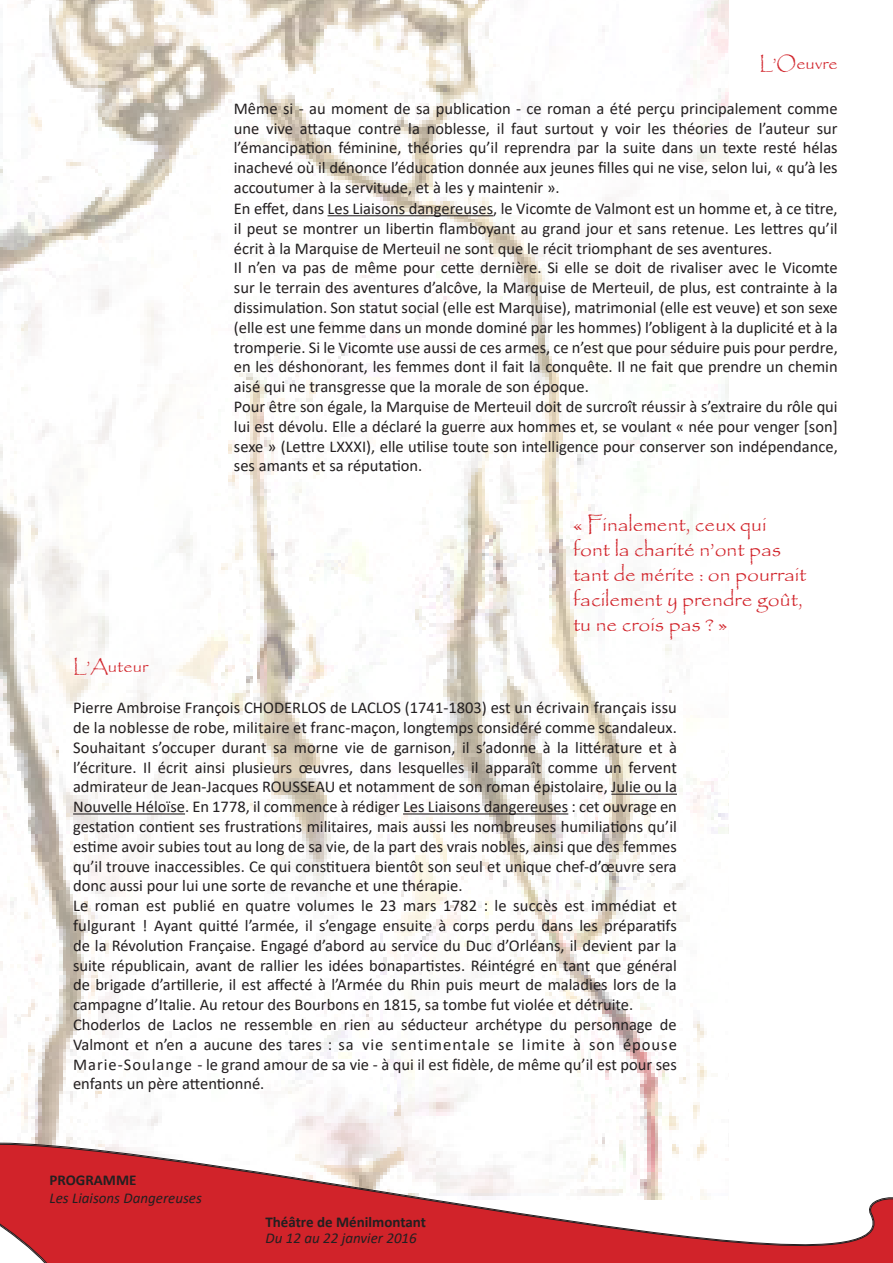
<style>
.page{position:relative;width:893px;height:1263px;background:#fff}
.page>*{position:absolute;margin:0;border:0;box-sizing:border-box;transform-origin:0 0}
.t1{font:21px/25.2px "Papyrus";color:#d1232a}
.t2{font:18px "Papyrus";color:#d1232a}
.t3{font:16.5px/19.8px "Calibri";color:#231f20}
.t4{font:italic 15px "Calibri";color:#231f20}
.t5{font:700 15px "Calibri";color:#231f20}
</style>
<div class="page">
<img style="left:0;top:0;width:729px;height:1003px">
<hr style="left:328px;top:215px;width:165px;height:1px;background:#231f20">
<hr style="left:611px;top:794px;width:66px;height:1px;background:#231f20">
<hr style="left:73px;top:813px;width:112px;height:1px;background:#231f20">
<hr style="left:403px;top:813px;width:165px;height:1px;background:#231f20">
<svg style="left:0;top:1003px;width:707px;height:119px"></svg>
<svg style="left:0;top:1122px;width:893px;height:141px"></svg>
<p class="t2" style="left:759px;top:52px;width:80px">L’Oeuvre</p>
<p class="t3" style="left:234px;top:98px;width:605px">Même si - au moment de sa publication - ce roman a été perçu principalement comme une vive attaque contre la noblesse, il faut surtout y voir les théories de l’auteur sur l’émancipation féminine, théories qu’il reprendra par la suite dans un texte resté hélas inachevé où il dénonce l’éducation donnée aux jeunes filles qui ne vise, selon lui, « qu’à les accoutumer à la servitude, et à les y maintenir ».<br>En effet, dans Les Liaisons dangereuses, le Vicomte de Valmont est un homme et, à ce titre, il peut se montrer un libertin flamboyant au grand jour et sans retenue. Les lettres qu’il écrit à la Marquise de Merteuil ne sont que le récit triomphant de ses aventures.<br>Il n’en va pas de même pour cette dernière. Si elle se doit de rivaliser avec le Vicomte sur le terrain des aventures d’alcôve, la Marquise de Merteuil, de plus, est contrainte à la dissimulation. Son statut social (elle est Marquise), matrimonial (elle est veuve) et son sexe (elle est une femme dans un monde dominé par les hommes) l’obligent à la duplicité et à la tromperie. Si le Vicomte use aussi de ces armes, ce n’est que pour séduire puis pour perdre, en les déshonorant, les femmes dont il fait la conquête. Il ne fait que prendre un chemin aisé qui ne transgresse que la morale de son époque.<br>Pour être son égale, la Marquise de Merteuil doit de surcroît réussir à s’extraire du rôle qui lui est dévolu. Elle a déclaré la guerre aux hommes et, se voulant « née pour venger [son] sexe » (Lettre LXXXI), elle utilise toute son intelligence pour conserver son indépendance, ses amants et sa réputation.</p>
<p class="t1" style="left:573px;top:511px;width:235px">« Finalement, ceux qui font la charité n’ont pas tant de mérite : on pourrait facilement y prendre goût, tu ne crois pas ? »</p>
<p class="t2" style="left:73px;top:655px;width:77px">L’Auteur</p>
<p class="t3" style="left:73px;top:697px;width:605px">Pierre Ambroise François CHODERLOS de LACLOS (1741-1803) est un écrivain français issu de la noblesse de robe, militaire et franc-maçon, longtemps considéré comme scandaleux.<br>Souhaitant s’occuper durant sa morne vie de garnison, il s’adonne à la littérature et à l’écriture. Il écrit ainsi plusieurs œuvres, dans lesquelles il apparaît comme un fervent admirateur de Jean-Jacques ROUSSEAU et notamment de son roman épistolaire, Julie ou la Nouvelle Héloïse. En 1778, il commence à rédiger Les Liaisons dangereuses : cet ouvrage en gestation contient ses frustrations militaires, mais aussi les nombreuses humiliations qu’il estime avoir subies tout au long de sa vie, de la part des vrais nobles, ainsi que des femmes qu’il trouve inaccessibles. Ce qui constituera bientôt son seul et unique chef-d’œuvre sera donc aussi pour lui une sorte de revanche et une thérapie.<br>Le roman est publié en quatre volumes le 23 mars 1782 : le succès est immédiat et fulgurant ! Ayant quitté l’armée, il s’engage ensuite à corps perdu dans les préparatifs de la Révolution Française. Engagé d’abord au service du Duc d’Orléans, il devient par la suite républicain, avant de rallier les idées bonapartistes. Réintégré en tant que général de brigade d’artillerie, il est affecté à l’Armée du Rhin puis meurt de maladies lors de la campagne d’Italie. Au retour des Bourbons en 1815, sa tombe fut violée et détruite.<br>Choderlos de Laclos ne ressemble en rien au séducteur archétype du personnage de Valmont et n’en a aucune des tares : sa vie sentimentale se limite à son épouse Marie-Soulange - le grand amour de sa vie - à qui il est fidèle, de même qu’il est pour ses enfants un père attentionné.</p>
<p class="t5" style="left:49px;top:1169px;width:89px">PROGRAMME</p>
<p class="t4" style="left:49px;top:1187px;width:154px">Les Liaisons Dangereuses</p>
<p class="t5" style="left:265px;top:1211px;width:162px">Théâtre de Ménilmontant</p>
<p class="t4" style="left:265px;top:1227px;width:153px">Du 12 au 22 janvier 2016</p>
</div>
